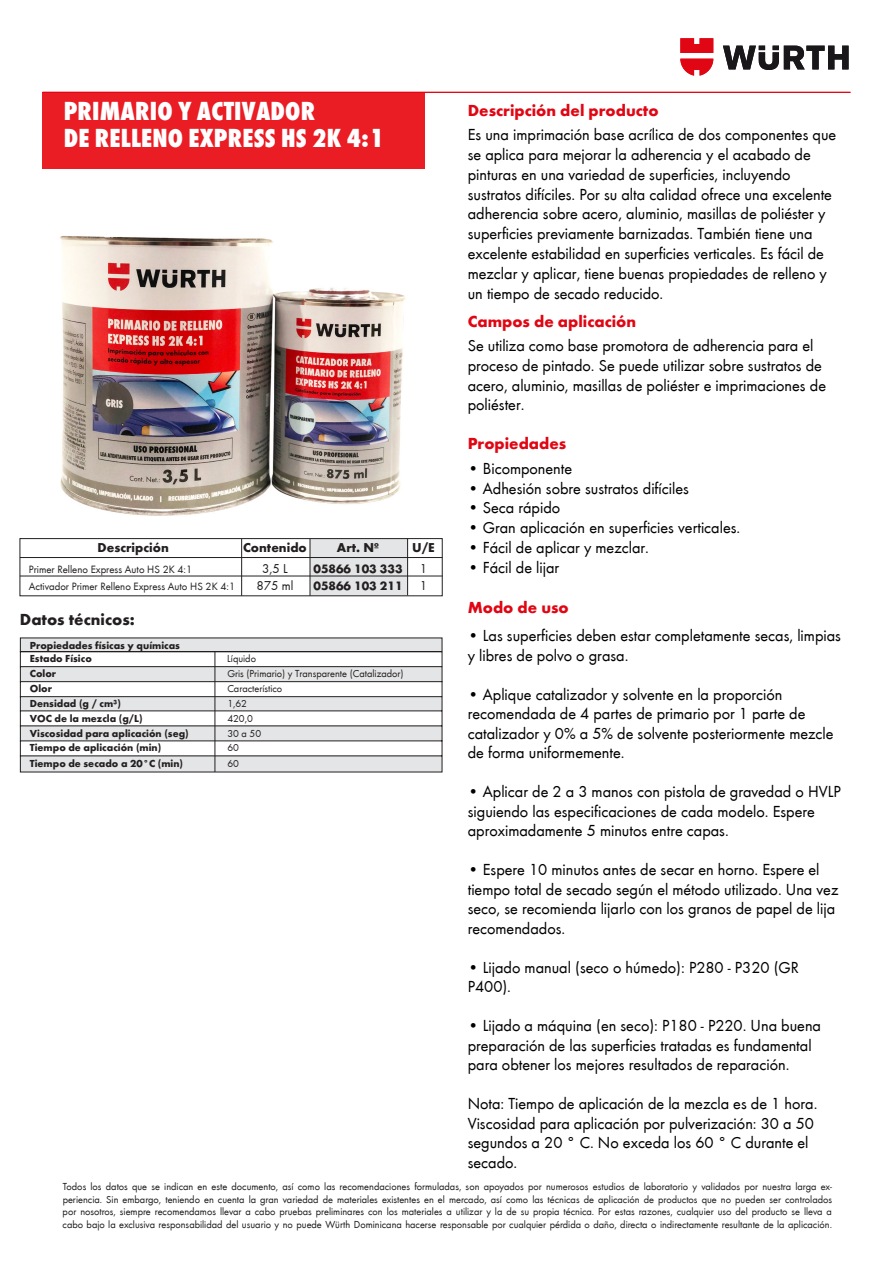
<style>
.page{position:relative;width:893px;height:1263px;background:#fff}
.page>*{position:absolute;margin:0;border:0;box-sizing:border-box;transform-origin:0 0}
.t1{font:800 condensed 27px/27px "Wuerth";letter-spacing:.005em;color:#fff}
.t2{font:16.5px/19.5px "Wuerth";color:#000}
.t3{font:700 16.5px "Wuerth";color:#e00613}
.t4{font:700 16.5px "Wuerth";color:#231f20}
.t5{font:700 13.35px "Wuerth";color:#231f20}
.t6{font:13.35px "Wuerth";color:#231f20}
.t7{font:700 12.6px "Wuerth";color:#231f20}
.t8{font:10.95px "Wuerth";color:#231f20}
.t9{font:10.5px/12.6px "Wuerth";color:#201d1e;text-align:justify}
.t10{font:700 10.5px/15px "Wuerth";color:#231f20}
.t11{font:10.5px/15.1px "Wuerth";color:#231f20}
</style>
<div class="page">
<div style="left:43px;top:92px;width:382px;height:77px;background:#ea1c24"></div>
<hr style="left:43px;top:92px;width:807px;height:1px;background:#e00613">
<svg style="left:723px;top:46px;width:126px;height:24px"></svg>
<svg style="left:680px;top:38px;width:33px;height:38px"></svg>
<div style="left:310px;top:538px;width:98px;height:58px;background:#e4e5e6"></div>
<div style="left:20px;top:538px;width:423px;height:58px;border:1px solid #231f20"></div>
<hr style="left:20px;top:557px;width:423px;height:1px;background:#231f20">
<hr style="left:20px;top:576px;width:423px;height:1px;background:#231f20">
<hr style="left:407px;top:538px;width:1px;height:57px;background:#231f20">
<hr style="left:310px;top:539px;width:1px;height:57px;background:#231f20">
<hr style="left:241px;top:539px;width:1px;height:57px;background:#231f20">
<svg style="left:19px;top:637px;width:424px;height:136px"></svg>
<img style="left:60px;top:236px;width:345px;height:280px">
<h1 class="t1" style="left:64px;top:96px;width:321px">PRIMARIO Y ACTIVADOR<br>DE RELLENO EXPRESS HS 2K 4:1</h1>
<p class="t3" style="left:468px;top:98px;width:192px">Descripción del producto</p>
<p class="t2" style="left:468px;top:124px;width:370px">Es una imprimación base acrílica de dos componentes que se aplica para mejorar la adherencia y el acabado de pinturas en una variedad de superficies, incluyendo sustratos difíciles. Por su alta calidad ofrece una excelente adherencia sobre acero, aluminio, masillas de poliéster y superficies previamente barnizadas. También tiene una excelente estabilidad en superficies verticales. Es fácil de mezclar y aplicar, tiene buenas propiedades de relleno y un tiempo de secado reducido.</p>
<p class="t3" style="left:468px;top:309px;width:170px">Campos de aplicación</p>
<p class="t2" style="left:468px;top:335px;width:360px">Se utiliza como base promotora de adherencia para el proceso de pintado. Se puede utilizar sobre sustratos de acero, aluminio, masillas de poliéster e imprimaciones de poliéster.</p>
<p class="t3" style="left:468px;top:432px;width:100px">Propiedades</p>
<p class="t2" style="left:468px;top:458px;width:106px">• Bicomponente</p>
<p class="t2" style="left:468px;top:477px;width:223px">• Adhesión sobre sustratos difíciles</p>
<p class="t2" style="left:468px;top:497px;width:94px">• Seca rápido</p>
<p class="t2" style="left:468px;top:517px;width:274px">• Gran aplicación en superficies verticales.</p>
<p class="t2" style="left:468px;top:537px;width:183px">• Fácil de aplicar y mezclar.</p>
<p class="t2" style="left:468px;top:557px;width:93px">• Fácil de lijar</p>
<p class="t3" style="left:468px;top:595px;width:103px">Modo de uso</p>
<p class="t2" style="left:468px;top:625px;width:375px">• Las superficies deben estar completamente secas, limpias y libres de polvo o grasa.</p>
<p class="t2" style="left:468px;top:683px;width:367px">• Aplique catalizador y solvente en la proporción recomendada de 4 partes de primario por 1 parte de catalizador y 0% a 5% de solvente posteriormente mezcle de forma uniformemente.</p>
<p class="t2" style="left:468px;top:781px;width:374px">• Aplicar de 2 a 3 manos con pistola de gravedad o HVLP siguiendo las especificaciones de cada modelo. Espere aproximadamente 5 minutos entre capas.</p>
<p class="t2" style="left:468px;top:859px;width:372px">• Espere 10 minutos antes de secar en horno. Espere el tiempo total de secado según el método utilizado. Una vez seco, se recomienda lijarlo con los granos de papel de lija recomendados.</p>
<p class="t2" style="left:468px;top:956px;width:333px">• Lijado manual (seco o húmedo): P280 - P320 (GR<br>P400).</p>
<p class="t2" style="left:468px;top:1015px;width:355px">• Lijado a máquina (en seco): P180 - P220. Una buena preparación de las superficies tratadas es fundamental para obtener los mejores resultados de reparación.</p>
<p class="t2" style="left:468px;top:1093px;width:351px">Nota: Tiempo de aplicación de la mezcla es de 1 hora.<br>Viscosidad para aplicación por pulverización: 30 a 50 segundos a 20 ° C. No exceda los 60 ° C durante el secado.</p>
<p class="t5" style="left:243px;top:538px;width:65px">Contenido</p>
<p class="t6" style="left:262px;top:559px;width:27px">3,5 L</p>
<p class="t5" style="left:412px;top:538px;width:24px">U/E</p>
<p class="t6" style="left:420px;top:559px;width:9px">1</p>
<p class="t5" style="left:98px;top:538px;width:73px">Descripción</p>
<p class="t8" style="left:29px;top:562px;width:165px">Primer Relleno Express Auto HS 2K 4:1</p>
<p class="t5" style="left:337px;top:538px;width:44px">Art. Nº</p>
<p class="t7" style="left:313px;top:559px;width:91px">05866 103 333</p>
<p class="t8" style="left:29px;top:579px;width:208px">Activador Primer Relleno Express Auto HS 2K 4:1</p>
<p class="t6" style="left:256px;top:576px;width:38px">875 ml</p>
<p class="t7" style="left:313px;top:576px;width:91px">05866 103 211</p>
<p class="t6" style="left:420px;top:576px;width:9px">1</p>
<p class="t4" style="left:20px;top:607px;width:116px">Datos técnicos:</p>
<p class="t10" style="left:30px;top:637px;width:152px">Propiedades físicas y químicas</p>
<p class="t10" style="left:30px;top:665px;width:114px">Color<br>Olor<br>Densidad (g / cm³)<br>VOC de la mezcla (g/L)</p>
<p class="t10" style="left:30px;top:650px;width:64px">Estado Físico</p>
<p class="t11" style="left:227px;top:650px;width:30px">Líquido</p>
<p class="t11" style="left:227px;top:680px;width:56px">Característico<br>1,62<br>420,0</p>
<p class="t11" style="left:227px;top:665px;width:178px">Gris (Primario) y Transparente (Catalizador)</p>
<p class="t10" style="left:30px;top:725px;width:160px">Viscosidad para aplicación (seg)</p>
<p class="t11" style="left:227px;top:725px;width:35px">30 a 50</p>
<p class="t10" style="left:30px;top:739px;width:133px">Tiempo de aplicación (min)</p>
<p class="t11" style="left:227px;top:740px;width:13px">60</p>
<p class="t10" style="left:30px;top:755px;width:155px">Tiempo de secado a 20°C (min)</p>
<p class="t11" style="left:227px;top:756px;width:13px">60</p>
<p class="t9" style="left:63px;top:1180px;width:771px">Todos los datos que se indican en este documento, así como las recomendaciones formuladas, son apoyados por numerosos estudios de laboratorio y validados por nuestra larga ex&shy;periencia. Sin embargo, teniendo en cuenta la gran variedad de materiales existentes en el mercado, así como las técnicas de aplicación de productos que no pueden ser controlados por nosotros, siempre recomendamos llevar a cabo pruebas preliminares con los materiales a utilizar y la de su propia técnica. Por estas razones, cualquier uso del producto se lleva a cabo bajo la exclusiva responsabilidad del usuario y no puede Würth Dominicana hacerse responsable por cualquier pérdida o daño, directa o indirectamente resultante de la aplicación.</p>
</div>
